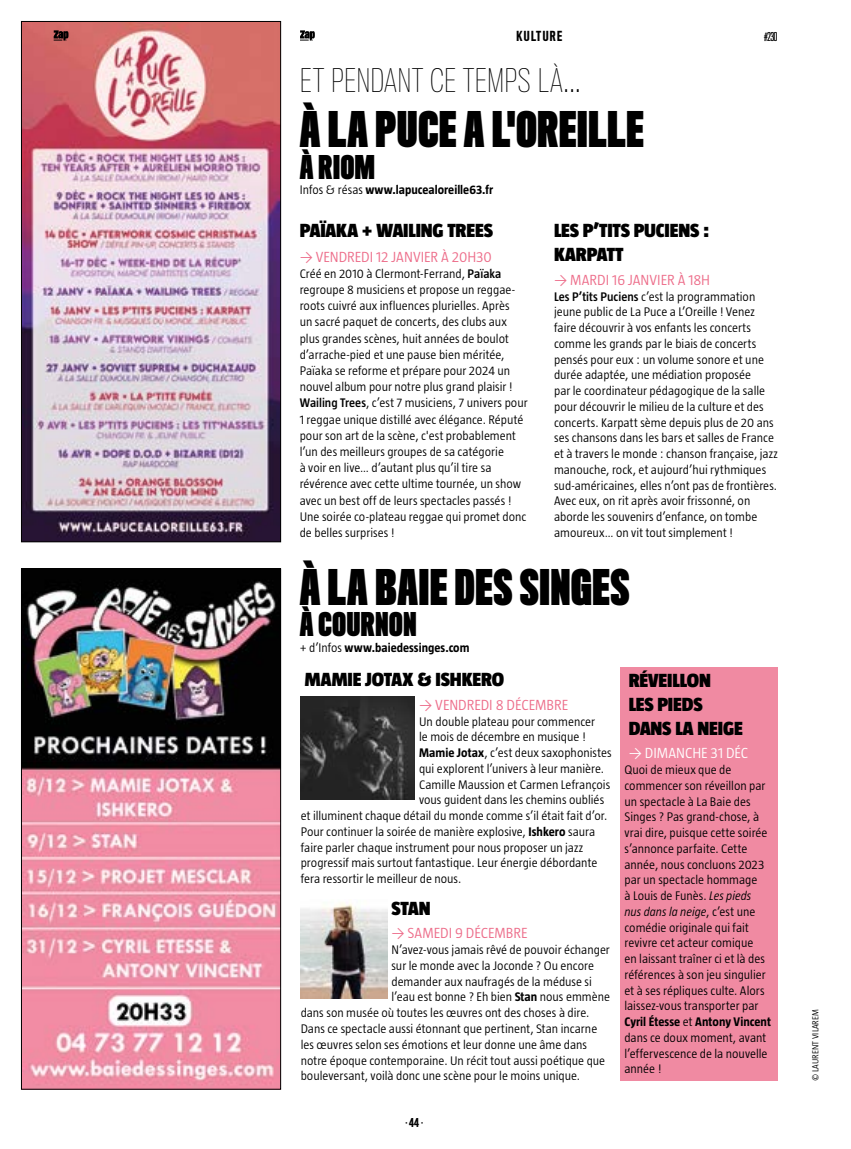
<style>
.page{position:relative;width:851px;height:1149px;background:#fff}
.page>*{position:absolute;margin:0;border:0;box-sizing:border-box;transform-origin:0 0}
.t1{font:700 45px "Titling Gothic FB Skyline";letter-spacing:.02em;color:#000}
.t2{font:100 30px "Titling Gothic FB Cond";letter-spacing:.02em;color:#000}
.t3{font:700 30px "Titling Gothic FB Skyline";letter-spacing:.02em;color:#000}
.t4{font:900 19.5px/23.7px "Taz";letter-spacing:-.005em;color:#000}
.t5{font:300 15px "Taz";letter-spacing:-.005em;color:#ed6d8a}
.t6{font:300 15px "Taz";letter-spacing:-.005em;color:#fff}
.t7{font:300 12.75px/15.8px "Taz";color:#000}
.t8{font:700 12.75px "Taz";color:#000}
.t9{font:500 12.75px "Titling Gothic FB Comp";letter-spacing:.1em;color:#000}
.t10{font:300 11.25px "Titling Gothic FB Comp";color:#000}
.t11{font:300 9px "Taz";color:#000}
.s1{font-weight:300}
.s2{font-weight:600}
.s3{font-weight:700}
.s4{font-style:italic}
.s5{font-weight:500}
</style>
<div class="page">
<svg style="left:300px;top:30px;width:15px;height:11px"></svg>
<img style="left:23px;top:570px;width:256px;height:517px">
<div style="left:21px;top:568px;width:260px;height:521px;border:1px solid #000"></div>
<img style="left:23px;top:23px;width:256px;height:517px">
<div style="left:21px;top:21px;width:260px;height:521px;border:1px solid #000"></div>
<div style="left:300px;top:696px;width:115px;height:106px;background:linear-gradient(to right,#fff,#fff)"></div>
<img style="left:300px;top:696px;width:115px;height:103px">
<img style="left:300px;top:902px;width:87px;height:96px">
<div style="left:620px;top:667px;width:157px;height:413px;background:#f08aa2"></div>
<svg style="left:54px;top:30px;width:14px;height:11px"></svg>
<p class="t9" style="left:516px;top:28px;width:47px">KULTURE</p>
<h2 class="t2" style="left:300px;top:63px;width:283px">ET PENDANT CE TEMPS LÀ...</h2>
<h1 class="t1" style="left:300px;top:104px;width:345px">À LA PUCE A L'OREILLE</h1>
<h2 class="t3" style="left:300px;top:150px;width:76px">À RIOM</h2>
<p class="t8" style="left:300px;top:182px;width:195px"><span class="s1">Infos &amp; résas</span> www.lapucealoreille63.fr</p>
<p class="t10" style="left:763px;top:30px;width:15px">#230</p>
<h3 class="t4" style="left:299px;top:219px;width:195px">PAÏAKA + WAILING TREES</h3>
<p class="t5" style="left:299px;top:248px;width:194px">→ VENDREDI 12 JANVIER À 20H30</p>
<p class="t7" style="left:299px;top:265px;width:229px;line-height:16.2px">Créé en 2010 à Clermont-Ferrand, <span class="s2">Païaka </span>regroupe 8 musiciens et propose un reggae&shy;roots cuivré aux influences plurielles. Après<br>un sacré paquet de concerts, des clubs aux plus grandes scènes, huit années de boulot d’arrache-pied et une pause bien méritée, Païaka se reforme et prépare pour 2024 un nouvel album pour notre plus grand plaisir !<br><span class="s2">Wailing Trees</span>, c’est 7 musiciens, 7 univers pour 1 reggae unique distillé avec élégance. Réputé pour son art de la scène, c'est probablement l’un des meilleurs groupes de sa catégorie<br>à voir en live… d’autant plus qu’il tire sa révérence avec cette ultime tournée, un show avec un best off de leurs spectacles passés !<br>Une soirée co-plateau reggae qui promet donc de belles surprises !</p>
<h3 class="t4" style="left:554px;top:219px;width:157px">LES P’TITS PUCIENS :<br>KARPATT</h3>
<p class="t5" style="left:554px;top:271px;width:157px">→ MARDI 16 JANVIER À 18H</p>
<p class="t7" style="left:554px;top:288px;width:225px"><span class="s2">Les P’tits Puciens</span> c’est la programmation jeune public de La Puce a L’Oreille ! Venez faire découvrir à vos enfants les concerts comme les grands par le biais de concerts pensés pour eux : un volume sonore et une durée adaptée, une médiation proposée<br>par le coordinateur pédagogique de la salle pour découvrir le milieu de la culture et des concerts. Karpatt sème depuis plus de 20 ans ses chansons dans les bars et salles de France et à travers le monde : chanson française, jazz manouche, rock, et aujourd’hui rythmiques sud-américaines, elles n’ont pas de frontières.<br>Avec eux, on rit après avoir frissonné, on aborde les souvenirs d’enfance, on tombe amoureux… on vit tout simplement !</p>
<h1 class="t1" style="left:300px;top:561px;width:331px">À LA BAIE DES SINGES</h1>
<h2 class="t3" style="left:300px;top:607px;width:118px">À COURNON</h2>
<p class="t8" style="left:300px;top:640px;width:171px"><span class="s1">+ d’Infos</span> www.baiedessinges.com</p>
<h3 class="t4" style="left:305px;top:667px;width:201px">MAMIE JOTAX &amp; ISHKERO</h3>
<p class="t5" style="left:419px;top:696px;width:151px">→ VENDREDI 8 DÉCEMBRE</p>
<p class="t7" style="left:419px;top:713px;width:177px">Un double plateau pour commencer</p>
<p class="t7" style="left:419px;top:728px;width:168px">le mois de décembre en musique !</p>
<p class="t7" style="left:419px;top:744px;width:194px"><span class="s3">Mamie Jotax</span>, c’est deux saxophonistes</p>
<p class="t7" style="left:419px;top:760px;width:186px">qui explorent l’univers à leur manière.</p>
<p class="t7" style="left:419px;top:776px;width:193px">Camille Maussion et Carmen Lefrançois</p>
<p class="t7" style="left:419px;top:791px;width:187px">vous guident dans les chemins oubliés</p>
<p class="t7" style="left:300px;top:807px;width:308px">et illuminent chaque détail du monde comme s’il était fait d’or.</p>
<p class="t7" style="left:300px;top:823px;width:296px">Pour continuer la soirée de manière explosive, <span class="s3">Ishkero</span> saura</p>
<p class="t7" style="left:300px;top:839px;width:284px">faire parler chaque instrument pour nous proposer un jazz</p>
<p class="t7" style="left:300px;top:854px;width:298px">progressif mais surtout fantastique. Leur énergie débordante</p>
<p class="t7" style="left:300px;top:870px;width:162px">fera ressortir le meilleur de nous.</p>
<h3 class="t4" style="left:391px;top:895px;width:41px">STAN</h3>
<p class="t5" style="left:391px;top:924px;width:138px">→ SAMEDI 9 DÉCEMBRE</p>
<p class="t7" style="left:391px;top:941px;width:220px">N’avez-vous jamais rêvé de pouvoir échanger</p>
<p class="t7" style="left:391px;top:957px;width:204px">sur le monde avec la Joconde ? Ou encore</p>
<p class="t7" style="left:391px;top:973px;width:202px">demander aux naufragés de la méduse si</p>
<p class="t7" style="left:391px;top:988px;width:220px">l’eau est bonne ? Eh bien <span class="s3">Stan</span> nous emmène</p>
<p class="t7" style="left:300px;top:1004px;width:290px">dans son musée où toutes les œuvres ont des choses à dire.</p>
<p class="t7" style="left:300px;top:1020px;width:298px">Dans ce spectacle aussi étonnant que pertinent, Stan incarne</p>
<p class="t7" style="left:300px;top:1036px;width:288px">les œuvres selon ses émotions et leur donne une âme dans</p>
<p class="t7" style="left:300px;top:1051px;width:306px">notre époque contemporaine. Un récit tout aussi poétique que</p>
<p class="t7" style="left:300px;top:1067px;width:281px">bouleversant, voilà donc une scène pour le moins unique.</p>
<h3 class="t4" style="left:628px;top:668px;width:115px">RÉVEILLON<br>LES PIEDS<br>DANS LA NEIGE</h3>
<p class="t6" style="left:628px;top:744px;width:121px">→ DIMANCHE 31 DÉC</p>
<p class="t7" style="left:624px;top:761px;width:148px">Quoi de mieux que de commencer son réveillon par un spectacle à La Baie des<br>Singes ? Pas grand-chose, à vrai dire, puisque cette soirée s’annonce parfaite. Cette année, nous concluons 2023 par un spectacle hommage<br>à Louis de Funès. <span class="s4">Les pieds nus dans la neige</span>, c’est une comédie originale qui fait revivre cet acteur comique<br>en laissant traîner ci et là des références à son jeu singulier et à ses répliques culte. Alors laissez-vous transporter par<br><span class="s3">Cyril Étesse</span> et <span class="s3">Antony Vincent </span>dans ce doux moment, avant l’effervescence de la nouvelle année !</p>
<p class="t10" style="left:405px;top:1115px;width:20px">• <span class="s5">44</span>•</p>
<p class="t11" style="left:810px;top:1080px;width:73px;rotate:-90deg">© LAURENT VILAREM</p>
</div>
